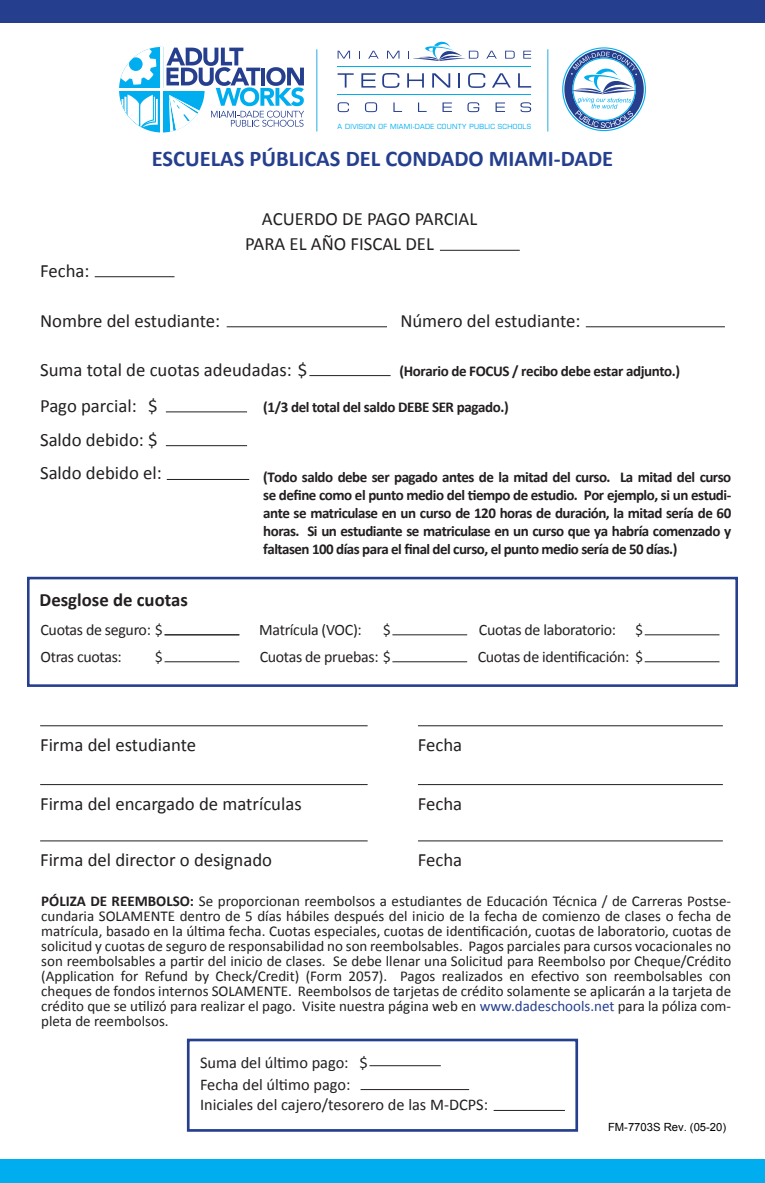
<style>
.page{position:relative;width:765px;height:1183px;background:#fff}
.page>*{position:absolute;margin:0;border:0;box-sizing:border-box;transform-origin:0 0}
.t1{font:700 22.5px "Calibri";color:#253f8e}
.t2{font:18.75px/25px "Calibri";color:#231f20}
.t3{font:700 18.75px "Calibri";color:#231f20}
.t4{font:16.5px "Calibri";color:#231f20}
.t5{font:16.38px/21.4px "Calibri";color:#231f20}
.t6{font:15.88px "Calibri";letter-spacing:-.02em;color:#231f20}
.t7{font:15.88px/27px "Calibri";letter-spacing:-.02em;color:#231f20;text-align:right;scale:.94 1}
.t8{font:15px/15px "Calibri";color:#231f20;text-align:justify}
.t9{font:700 15px/18px "Calibri";letter-spacing:-.025em;color:#231f20;text-align:justify}
.t10{font:11.25px "Arial";color:#000}
.t11{font:6.88px "Eurostile";letter-spacing:.045em;color:#00aeef}
.s1{font-weight:700}
.s2{color:#253f8e}
</style>
<div class="page">
<div style="left:0;top:0;width:765px;height:22px;background:#253f8e"></div>
<div style="left:0;top:1159px;width:765px;height:22px;background:#00aeef"></div>
<div style="left:0;top:1160px;width:765px;height:23px;background:#00aeef"></div>
<hr style="left:440px;top:250px;width:80px;height:1px;background:#231f20">
<hr style="left:95px;top:276px;width:80px;height:1px;background:#231f20">
<hr style="left:227px;top:326px;width:160px;height:1px;background:#231f20">
<hr style="left:309px;top:375px;width:82px;height:1px;background:#231f20">
<hr style="left:586px;top:326px;width:139px;height:1px;background:#231f20">
<hr style="left:167px;top:479px;width:82px;height:1px;background:#231f20">
<hr style="left:165px;top:661px;width:74px;height:1px;background:#231f20">
<hr style="left:392px;top:634px;width:75px;height:1px;background:#231f20">
<hr style="left:392px;top:661px;width:75px;height:1px;background:#231f20">
<hr style="left:645px;top:634px;width:75px;height:1px;background:#231f20">
<hr style="left:645px;top:661px;width:75px;height:1px;background:#231f20">
<hr style="left:165px;top:634px;width:74px;height:1px;background:#231f20">
<hr style="left:166px;top:411px;width:81px;height:1px;background:#231f20">
<hr style="left:166px;top:445px;width:81px;height:1px;background:#231f20">
<div style="left:27px;top:577px;width:711px;height:110px;border:3px solid #253f8e"></div>
<hr style="left:370px;top:1065px;width:71px;height:1px;background:#231f20">
<hr style="left:494px;top:1110px;width:71px;height:1px;background:#231f20">
<hr style="left:361px;top:1089px;width:108px;height:1px;background:#231f20">
<div style="left:187px;top:1038px;width:391px;height:93px;border:3px solid #253f8e"></div>
<hr style="left:40px;top:725px;width:328px;height:1px;background:#231f20">
<hr style="left:40px;top:784px;width:328px;height:1px;background:#231f20">
<hr style="left:40px;top:840px;width:328px;height:1px;background:#231f20">
<hr style="left:418px;top:725px;width:305px;height:1px;background:#231f20">
<hr style="left:418px;top:784px;width:305px;height:1px;background:#231f20">
<hr style="left:418px;top:840px;width:305px;height:1px;background:#231f20">
<svg style="left:338px;top:51px;width:12px;height:8px"></svg>
<svg style="left:368px;top:51px;width:11px;height:8px"></svg>
<svg style="left:387px;top:51px;width:12px;height:8px"></svg>
<svg style="left:486px;top:51px;width:11px;height:8px"></svg>
<svg style="left:505px;top:51px;width:10px;height:8px"></svg>
<svg style="left:523px;top:51px;width:8px;height:8px"></svg>
<svg style="left:338px;top:102px;width:11px;height:10px"></svg>
<svg style="left:365px;top:102px;width:12px;height:10px"></svg>
<svg style="left:393px;top:102px;width:9px;height:10px"></svg>
<svg style="left:418px;top:102px;width:9px;height:10px"></svg>
<svg style="left:443px;top:102px;width:9px;height:10px"></svg>
<svg style="left:467px;top:102px;width:12px;height:10px"></svg>
<svg style="left:496px;top:102px;width:9px;height:10px"></svg>
<svg style="left:521px;top:102px;width:10px;height:10px"></svg>
<svg style="left:338px;top:73px;width:16px;height:15px"></svg>
<svg style="left:361px;top:73px;width:15px;height:15px"></svg>
<svg style="left:382px;top:73px;width:17px;height:15px"></svg>
<svg style="left:407px;top:73px;width:17px;height:15px"></svg>
<svg style="left:432px;top:73px;width:18px;height:15px"></svg>
<svg style="left:459px;top:73px;width:1px;height:15px"></svg>
<svg style="left:468px;top:73px;width:17px;height:15px"></svg>
<svg style="left:492px;top:73px;width:19px;height:15px"></svg>
<svg style="left:518px;top:73px;width:13px;height:15px"></svg>
<hr style="left:338px;top:66px;width:193px;height:1px;background:#00aeef">
<hr style="left:338px;top:95px;width:193px;height:1px;background:#00aeef">
<svg style="left:408px;top:41px;width:70px;height:20px"></svg>
<hr style="left:548px;top:49px;width:1px;height:82px;background:#27abe2">
<hr style="left:317px;top:49px;width:1px;height:82px;background:#27abe2">
<svg style="left:562px;top:47px;width:84px;height:84px"></svg>
<svg style="left:119px;top:47px;width:185px;height:85px"></svg>
<p class="t11" style="left:338px;top:122px;width:195px">A DIVISION OF MIAMI-DADE COUNTY PUBLIC SCHOOLS</p>
<h1 class="t1" style="left:152px;top:145px;width:463px">ESCUELAS PÚBLICAS DEL CONDADO MIAMI-DADE</h1>
<p class="t2" style="left:245px;top:206px;width:234px;text-indent:17px">ACUERDO DE PAGO PARCIAL<br>PARA EL AÑO FISCAL DEL</p>
<p class="t2" style="left:40px;top:257px;width:51px">Fecha:</p>
<p class="t2" style="left:40px;top:307px;width:182px">Nombre del estudiante:</p>
<p class="t2" style="left:40px;top:356px;width:269px">Suma total de cuotas adeudadas: $</p>
<p class="t2" style="left:400px;top:307px;width:182px">Número del estudiante:</p>
<p class="t9" style="left:400px;top:361px;width:282px">(Horario de FOCUS / recibo debe estar adjunto.)</p>
<p class="t2" style="left:40px;top:392px;width:119px">Pago parcial: $</p>
<p class="t9" style="left:263px;top:397px;width:247px">(1/3 del total del saldo DEBE SER pagado.)</p>
<p class="t2" style="left:40px;top:426px;width:119px">Saldo debido: $</p>
<p class="t2" style="left:40px;top:460px;width:123px">Saldo debido el:</p>
<p class="t9" style="left:263px;top:467px;width:470px">(Todo saldo debe ser pagado antes de la mitad del curso. La mitad del curso se define como el punto medio del tiempo de estudio. Por ejemplo, si un estudi&shy;ante se matriculase en un curso de 120 horas de duración, la mitad sería de 60 horas. Si un estudiante se matriculase en un curso que ya habría comenzado y faltasen 100 días para el final del curso, el punto medio sería de 50 días.)</p>
<p class="t3" style="left:40px;top:588px;width:150px">Desglose de cuotas</p>
<p class="t6" style="left:40px;top:619px;width:124px">Cuotas de seguro: $</p>
<p class="t6" style="left:259px;top:619px;width:104px">Matrícula (VOC):</p>
<p class="t6" style="left:479px;top:619px;width:139px">Cuotas de laboratorio:</p>
<p class="t7" style="left:155px;top:642px;width:10px">$</p>
<p class="t7" style="left:260px;top:615px;width:141px">$<br>Cuotas de pruebas: $</p>
<p class="t7" style="left:635px;top:615px;width:10px">$</p>
<p class="t6" style="left:40px;top:646px;width:83px">Otras cuotas:</p>
<p class="t6" style="left:478px;top:646px;width:167px">Cuotas de identificación: $</p>
<p class="t2" style="left:40px;top:731px;width:158px">Firma del estudiante</p>
<p class="t2" style="left:40px;top:790px;width:263px">Firma del encargado de matrículas</p>
<p class="t2" style="left:418px;top:731px;width:46px">Fecha</p>
<p class="t2" style="left:418px;top:790px;width:46px">Fecha</p>
<p class="t2" style="left:40px;top:846px;width:234px">Firma del director o designado</p>
<p class="t2" style="left:418px;top:846px;width:46px">Fecha</p>
<p class="t8" style="left:41px;top:892px;width:692px"><span class="s1">PÓLIZA DE REEMBOLSO:</span> Se proporcionan reembolsos a estudiantes de Educación Técnica / de Carreras Postse&shy;cundaria SOLAMENTE dentro de 5 días hábiles después del inicio de la fecha de comienzo de clases o fecha de matrícula, basado en la última fecha. Cuotas especiales, cuotas de identificación, cuotas de laboratorio, cuotas de solicitud y cuotas de seguro de responsabilidad no son reembolsables. Pagos parciales para cursos vocacionales no son reembolsables a partir del inicio de clases. Se debe llenar una Solicitud para Reembolso por Cheque/Crédito (Application for Refund by Check/Credit) (Form 2057). Pagos realizados en efectivo son reembolsables con cheques de fondos internos SOLAMENTE. Reembolsos de tarjetas de crédito solamente se aplicarán a la tarjeta de crédito que se utilizó para realizar el pago. Visite nuestra página web en <span class="s2">www.dadeschools.net</span> para la póliza com&shy;pleta de reembolsos.</p>
<p class="t4" style="left:359px;top:1052px;width:10px">$</p>
<p class="t5" style="left:200px;top:1050px;width:290px">Suma del último pago:<br>Fecha del último pago:<br>Iniciales del cajero/tesorero de las M-DCPS:</p>
<p class="t10" style="left:608px;top:1119px;width:120px">FM-7703S Rev. (05-20)</p>
</div>
